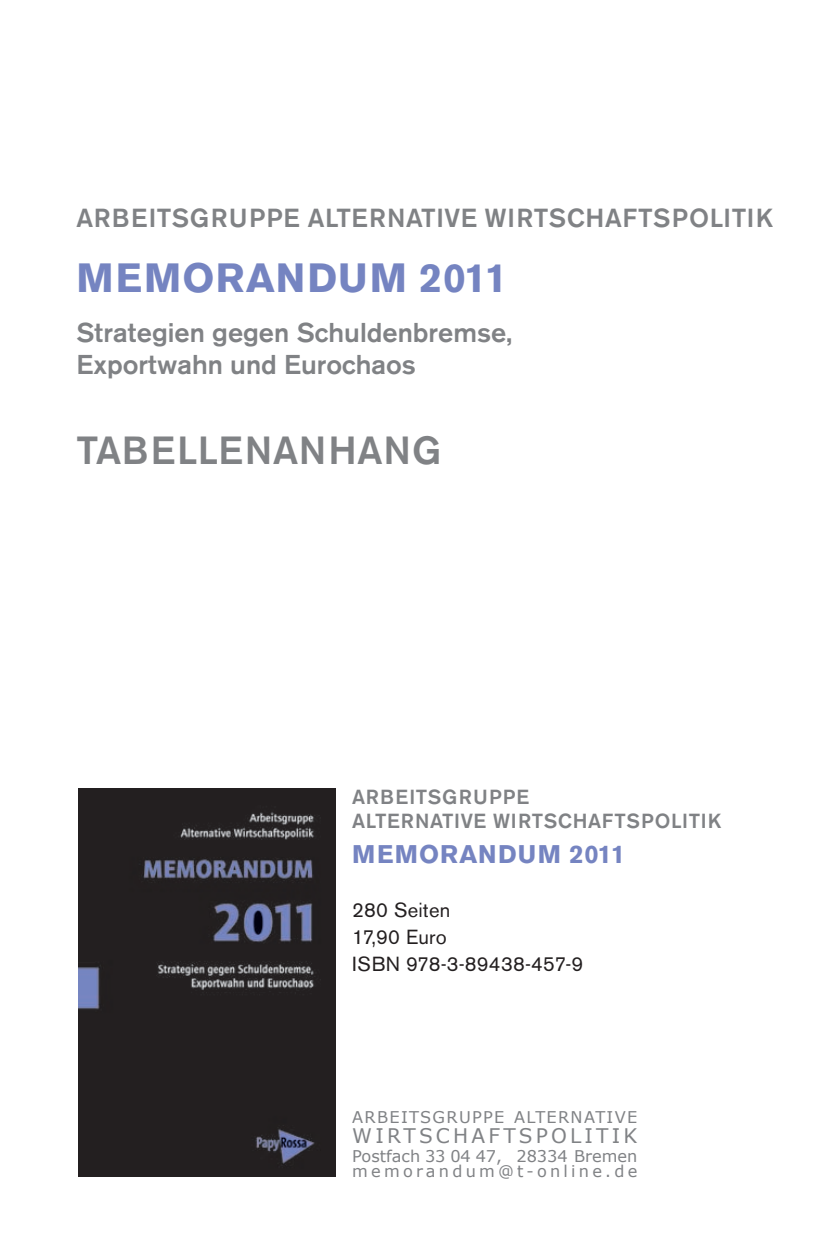
<style>
.page{position:relative;width:830px;height:1257px;background:#fff}
.page>*{position:absolute;margin:0;border:0;box-sizing:border-box;transform-origin:0 0}
.t1{font:700 40.5px "Akzidenz Grotesk BQ";letter-spacing:.03em;color:#7584c1}
.t2{font:500 38.93px "Akzidenz Grotesk BQ";letter-spacing:.02em;color:#808285}
.t3{font:500 27px/32.4px "Akzidenz Grotesk BQ";color:#808285}
.t4{font:500 25.88px "Akzidenz Grotesk BQ";letter-spacing:.03em;color:#808285}
.t5{font:700 25.2px "Akzidenz Grotesk BQ";letter-spacing:.04em;color:#7584c1}
.t6{font:500 20.25px/23.6px "Akzidenz Grotesk BQ";letter-spacing:.04em;color:#808285}
.t7{font:20.25px/27px "Akzidenz Grotesk BQ";letter-spacing:.01em;color:#231f20}
.t8{font:20.03px "Verdana";letter-spacing:.16em;color:#808285}
.t9{font:16.2px/15.3px "Verdana";color:#808285}
.t10{font:16.2px "Verdana";letter-spacing:.08em;color:#808285}
.s1{font-size:15.97px}
</style>
<div class="page">
<img style="left:78px;top:788px;width:257px;height:388px">
<p class="t4" style="left:77px;top:202px;width:697px">ARBEITSGRUPPE ALTERNATIVE WIRTSCHAFTSPOLITIK</p>
<h1 class="t1" style="left:77px;top:255px;width:432px">MEMORANDUM 2011</h1>
<p class="t3" style="left:77px;top:316px;width:436px">STRATEGIEN GEGEN SCHULDENBREMSE,<br>EXPORTWAHN UND EUROCHAOS</p>
<h2 class="t2" style="left:77px;top:426px;width:366px">TABELLENANHANG</h2>
<p class="t6" style="left:352px;top:785px;width:370px">ARBEITSGRUPPE<br>ALTERNATIVE WIRTSCHAFTSPOLITIK</p>
<p class="t5" style="left:352px;top:839px;width:274px">MEMORANDUM 2011</p>
<p class="t7" style="left:352px;top:896px;width:232px">280 Seiten<br>17,90 Euro<br>ISBN 978-3-89438-457-9</p>
<p class="t10" style="left:352px;top:1106px;width:286px">ARBEITSGRUPPE ALTERNATIVE</p>
<p class="t8" style="left:352px;top:1122px;width:286px">WIRTSCHAFTSPOLITIK</p>
<p class="t9" style="left:352px;top:1147px;width:286px">Postfach 33 04 47, 28334 Bremen memorandum<span class="s1">@</span>t-online.de</p>
</div>
